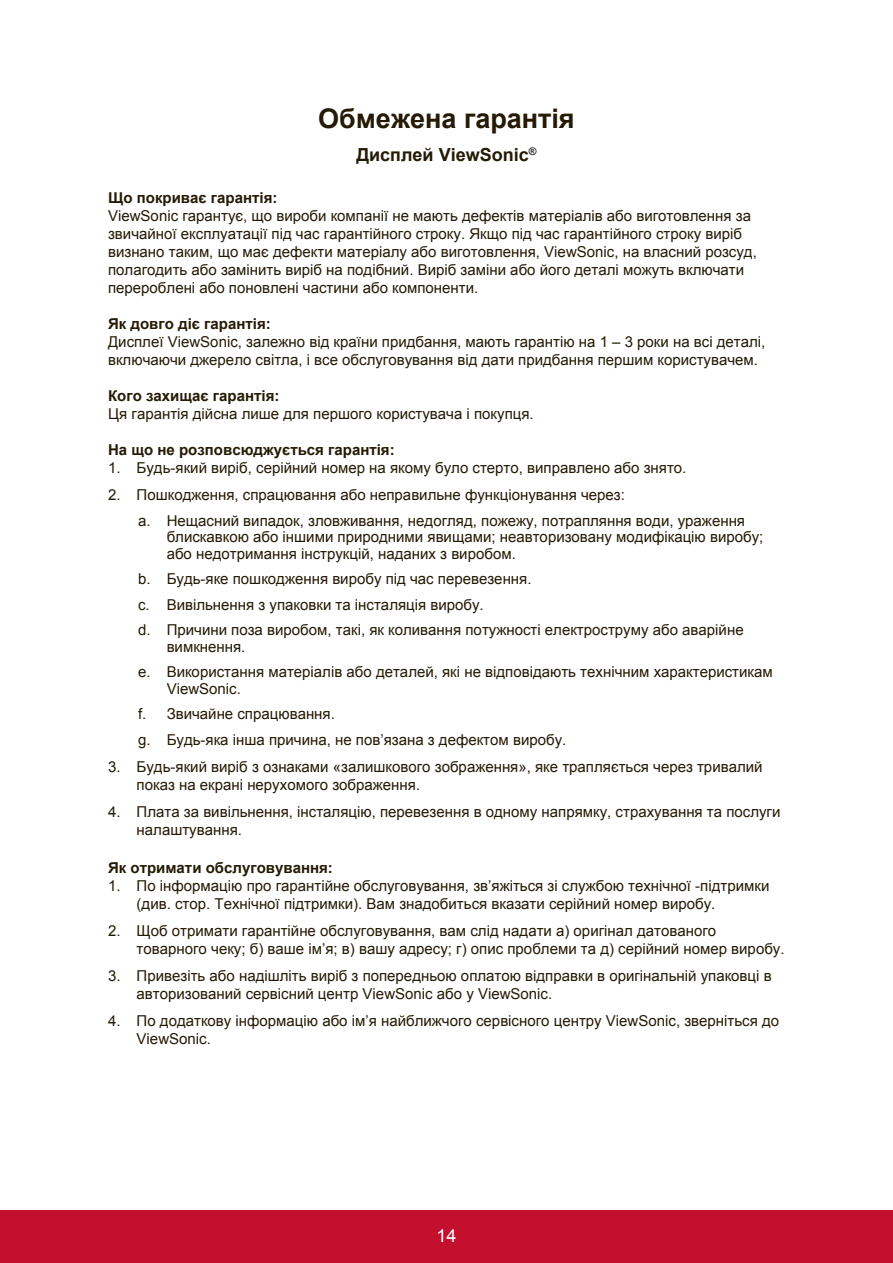
<style>
.page{position:relative;width:893px;height:1263px;background:#fff}
.page>*{position:absolute;margin:0;border:0;box-sizing:border-box;transform-origin:0 0}
.t1{font:700 27px "Arial";color:#251a05}
.t2{font:700 18px "Arial";color:#251a05}
.t3{font:18px "Arial";color:#fff}
.t4{font:15px/18px "Arial";color:#251a05}
.t5{font:700 15px "Arial";color:#251a05}
</style>
<div class="page">
<div style="left:0;top:1210px;width:892px;height:53px;background:#c3102f"></div>
<h1 class="t1" style="left:318px;top:100px;width:258px">Обмежена гарантія</h1>
<p class="t2" style="left:356px;top:143px;width:182px">Дисплей ViewSonic<sup>®</sup></p>
<p class="t5" style="left:108px;top:188px;width:171px">Що покриває гарантія:</p>
<p class="t4" style="left:108px;top:207px;width:650px">ViewSonic гарантує, що вироби компанії не мають дефектів матеріалів або виготовлення за звичайної експлуатації під час гарантійного строку. Якщо під час гарантійного строку виріб визнано таким, що має дефекти матеріалу або виготовлення, ViewSonic, на власний розсуд, полагодить або замінить виріб на подібний. Виріб заміни або його деталі можуть включати перероблені або поновлені частини або компоненти.</p>
<p class="t5" style="left:108px;top:314px;width:164px">Як довго діє гарантія:</p>
<p class="t4" style="left:108px;top:333px;width:658px">Дисплеї ViewSoniс, залежно від країни придбання, мають гарантію на 1 – 3 роки на всі деталі, включаючи джерело світла, і все обслуговування від дати придбання першим користувачем.</p>
<p class="t5" style="left:108px;top:386px;width:173px">Кого захищає гарантія:</p>
<p class="t4" style="left:108px;top:405px;width:427px">Ця гарантія дійсна лише для першого користувача і покупця.</p>
<p class="t5" style="left:108px;top:440px;width:288px">На що не розповсюджується гарантія:</p>
<p class="t4" style="left:108px;top:459px;width:579px">1. Будь-який виріб, серійний номер на якому було стерто, виправлено або знято.</p>
<p class="t4" style="left:138px;top:482px;width:608px;line-height:25.5px;text-indent:-30px">2. Пошкодження, спрацювання або неправильне функціонування через:<br>a. Нещасний випадок, зловживання, недогляд, пожежу, потрапляння води, ураження</p>
<p class="t4" style="left:166px;top:529px;width:598px;line-height:16.5px">блискавкою або іншими природними явищами; неавторизовану модифікацію виробу; або недотримання інструкцій, наданих з виробом.</p>
<p class="t4" style="left:138px;top:566px;width:606px;line-height:25.5px">b. Будь-яке пошкодження виробу під час перевезення.<br>c. Вивільнення з упаковки та інсталяція виробу.<br>d. Причини поза виробом, такі, як коливання потужності електроструму або аварійне</p>
<p class="t4" style="left:138px;top:634px;width:636px;line-height:25.5px;text-indent:28px">вимкнення.<br>e. Використання матеріалів або деталей, які не відповідають технічним характеристикам</p>
<p class="t4" style="left:138px;top:676px;width:429px;line-height:25.5px;text-indent:28px">ViewSonic.<br>f. Звичайне спрацювання.<br>g. Будь-яка інша причина, не пов’язана з дефектом виробу.</p>
<p class="t4" style="left:136px;top:758px;width:627px;text-indent:-28px">3. Будь-який виріб з ознаками «залишкового зображення», яке трапляється через тривалий показ на екрані нерухомого зображення.</p>
<p class="t4" style="left:136px;top:803px;width:645px;text-indent:-28px">4. Плата за вивільнення, інсталяцію, перевезення в одному напрямку, страхування та послуги налаштування.</p>
<p class="t5" style="left:108px;top:857px;width:226px">Як отримати обслуговування:</p>
<p class="t4" style="left:136px;top:876px;width:634px;text-indent:-28px">1. По інформацію про гарантійне обслуговування, зв’яжіться зі службою технічної -підтримки (див. стор. Технічної підтримки). Вам знадобиться вказати серійний номер виробу.</p>
<p class="t4" style="left:136px;top:921px;width:649px;text-indent:-28px">2. Щоб отримати гарантійне обслуговування, вам слід надати а) оригінал датованого товарного чеку; б) ваше ім’я; в) вашу адресу; г) опис проблеми та д) серійний номер виробу.</p>
<p class="t4" style="left:136px;top:966px;width:636px;text-indent:-28px">3. Привезіть або надішліть виріб з попередньою оплатою відправки в оригінальній упаковці в авторизований сервісний центр ViewSonic або у ViewSonic.</p>
<p class="t4" style="left:136px;top:1011px;width:643px;text-indent:-28px">4. По додаткову інформацію або ім’я найближчого сервісного центру ViewSonic, зверніться до<br>ViewSonic.</p>
<p class="t3" style="left:436px;top:1223px;width:22px">14</p>
</div>
